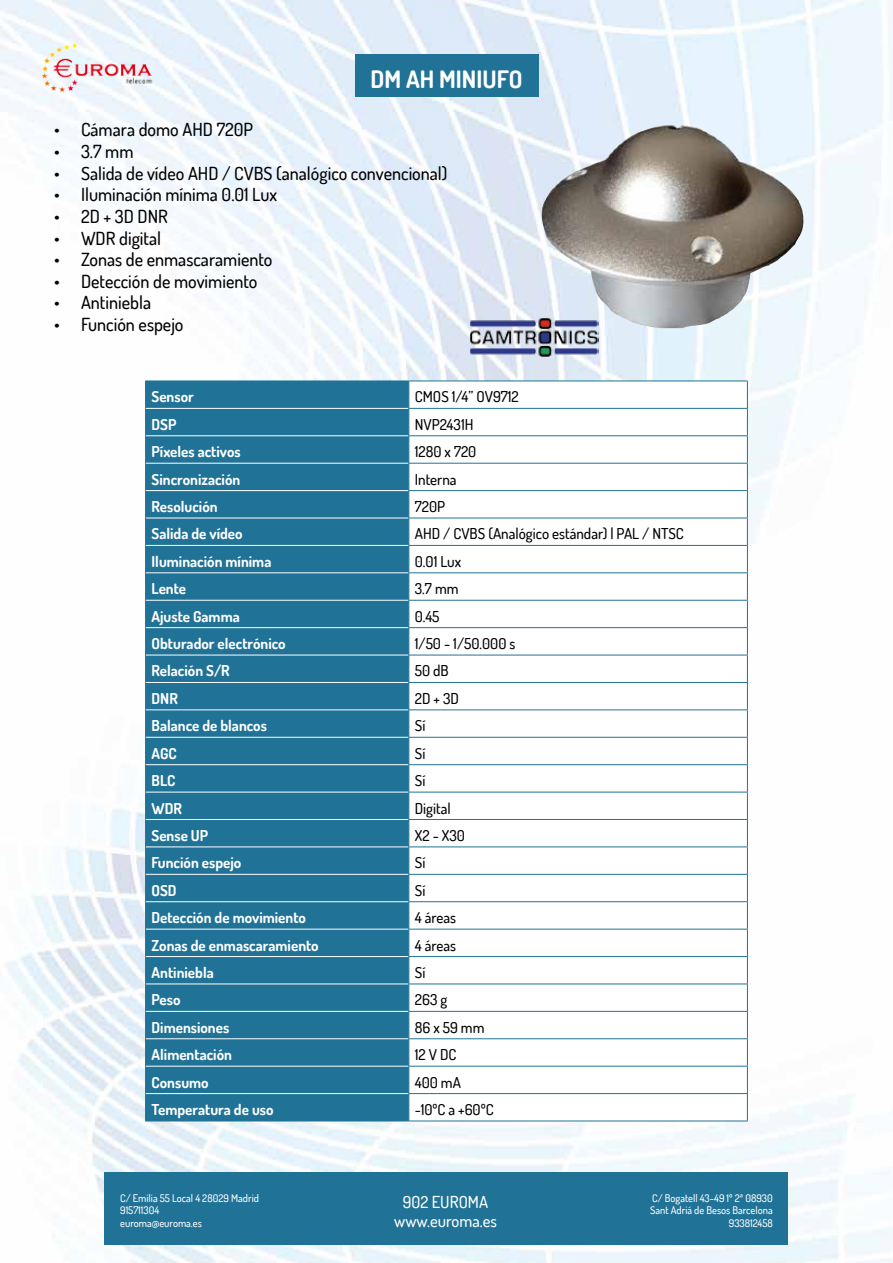
<style>
.page{position:relative;width:893px;height:1263px;background:#fff}
.page>*{position:absolute;margin:0;border:0;box-sizing:border-box;transform-origin:0 0}
.t1{font:700 24px "Dosis";color:#fff}
.t2{font:500 18px "Dosis";color:#000}
.t3{font:500 16.5px/19.8px "Dosis";color:#fff;text-align:center}
.t4{font:700 15px "Dosis";color:#fff}
.t5{font:500 15px "Dosis";color:#000}
.t6{font:500 10.5px/12.6px "Dosis";color:#fff}
</style>
<div class="page">
<img style="left:0;top:0;width:893px;height:1263px">
<img style="left:36px;top:34px;width:121px;height:66px">
<div style="left:105px;top:1173px;width:683px;height:72px;background:#207396"></div>
<div style="left:355px;top:54px;width:183px;height:43px;background:#207396"></div>
<div style="left:146px;top:382px;width:262px;height:738px;background:#207396"></div>
<svg style="left:409px;top:382px;width:338px;height:738px"></svg>
<hr style="left:145px;top:381px;width:264px;height:1px;background:#207396">
<svg style="left:145px;top:381px;width:1px;height:739px"></svg>
<hr style="left:145px;top:1120px;width:264px;height:1px;background:#207396">
<hr style="left:146px;top:408px;width:262px;height:1px;background:#fff">
<hr style="left:146px;top:435px;width:262px;height:1px;background:#fff">
<hr style="left:146px;top:463px;width:262px;height:1px;background:#fff">
<hr style="left:146px;top:490px;width:262px;height:1px;background:#fff">
<hr style="left:146px;top:518px;width:262px;height:1px;background:#fff">
<hr style="left:146px;top:545px;width:262px;height:1px;background:#fff">
<hr style="left:146px;top:572px;width:262px;height:1px;background:#fff">
<hr style="left:146px;top:600px;width:262px;height:1px;background:#fff">
<hr style="left:146px;top:627px;width:262px;height:1px;background:#fff">
<hr style="left:146px;top:655px;width:262px;height:1px;background:#fff">
<hr style="left:146px;top:682px;width:262px;height:1px;background:#fff">
<hr style="left:146px;top:709px;width:262px;height:1px;background:#fff">
<hr style="left:146px;top:737px;width:262px;height:1px;background:#fff">
<hr style="left:146px;top:764px;width:262px;height:1px;background:#fff">
<hr style="left:146px;top:792px;width:262px;height:1px;background:#fff">
<hr style="left:146px;top:819px;width:262px;height:1px;background:#fff">
<hr style="left:146px;top:846px;width:262px;height:1px;background:#fff">
<hr style="left:146px;top:874px;width:262px;height:1px;background:#fff">
<hr style="left:146px;top:901px;width:262px;height:1px;background:#fff">
<hr style="left:146px;top:929px;width:262px;height:1px;background:#fff">
<hr style="left:146px;top:956px;width:262px;height:1px;background:#fff">
<hr style="left:146px;top:983px;width:262px;height:1px;background:#fff">
<hr style="left:146px;top:1011px;width:262px;height:1px;background:#fff">
<hr style="left:146px;top:1038px;width:262px;height:1px;background:#fff">
<hr style="left:146px;top:1066px;width:262px;height:1px;background:#fff">
<hr style="left:146px;top:1093px;width:262px;height:1px;background:#fff">
<hr style="left:409px;top:381px;width:339px;height:1px;background:#207396">
<hr style="left:408px;top:408px;width:340px;height:1px;background:#207396">
<hr style="left:408px;top:435px;width:340px;height:1px;background:#207396">
<hr style="left:408px;top:463px;width:340px;height:1px;background:#207396">
<hr style="left:408px;top:490px;width:340px;height:1px;background:#207396">
<hr style="left:408px;top:518px;width:340px;height:1px;background:#207396">
<hr style="left:408px;top:545px;width:340px;height:1px;background:#207396">
<hr style="left:408px;top:572px;width:340px;height:1px;background:#207396">
<hr style="left:408px;top:600px;width:340px;height:1px;background:#207396">
<hr style="left:408px;top:627px;width:340px;height:1px;background:#207396">
<hr style="left:408px;top:655px;width:340px;height:1px;background:#207396">
<hr style="left:408px;top:682px;width:340px;height:1px;background:#207396">
<hr style="left:408px;top:709px;width:340px;height:1px;background:#207396">
<hr style="left:408px;top:737px;width:340px;height:1px;background:#207396">
<hr style="left:408px;top:764px;width:340px;height:1px;background:#207396">
<hr style="left:408px;top:792px;width:340px;height:1px;background:#207396">
<hr style="left:408px;top:819px;width:340px;height:1px;background:#207396">
<hr style="left:408px;top:846px;width:340px;height:1px;background:#207396">
<hr style="left:408px;top:874px;width:340px;height:1px;background:#207396">
<hr style="left:408px;top:901px;width:340px;height:1px;background:#207396">
<hr style="left:408px;top:929px;width:340px;height:1px;background:#207396">
<hr style="left:408px;top:956px;width:340px;height:1px;background:#207396">
<hr style="left:408px;top:983px;width:340px;height:1px;background:#207396">
<hr style="left:408px;top:1011px;width:340px;height:1px;background:#207396">
<hr style="left:408px;top:1038px;width:340px;height:1px;background:#207396">
<hr style="left:408px;top:1066px;width:340px;height:1px;background:#207396">
<hr style="left:408px;top:1093px;width:340px;height:1px;background:#207396">
<svg style="left:408px;top:381px;width:1px;height:739px"></svg>
<svg style="left:747px;top:381px;width:1px;height:739px"></svg>
<hr style="left:409px;top:1120px;width:339px;height:1px;background:#207396">
<img style="left:539px;top:125px;width:265px;height:203px">
<img style="left:470px;top:318px;width:128px;height:38px">
<h1 class="t1" style="left:371px;top:63px;width:153px">DM AH MINIUFO</h1>
<p class="t2" style="left:54px;top:118px;width:201px">• Cámara domo AHD 720P</p>
<p class="t2" style="left:54px;top:140px;width:81px">• 3.7 mm</p>
<p class="t2" style="left:54px;top:161px;width:395px">• Salida de vídeo AHD / CVBS (analógico convencional)</p>
<p class="t2" style="left:54px;top:183px;width:225px">• Iluminación mínima 0.01 Lux</p>
<p class="t2" style="left:54px;top:205px;width:116px">• 2D + 3D DNR</p>
<p class="t2" style="left:54px;top:226px;width:109px">• WDR digital</p>
<p class="t2" style="left:54px;top:248px;width:220px">• Zonas de enmascaramiento</p>
<p class="t2" style="left:54px;top:269px;width:205px">• Detección de movimiento</p>
<p class="t2" style="left:54px;top:291px;width:99px">• Antiniebla</p>
<p class="t2" style="left:54px;top:313px;width:131px">• Función espejo</p>
<p class="t4" style="left:152px;top:387px;width:44px">Sensor</p>
<p class="t5" style="left:415px;top:387px;width:106px">CMOS 1/4” OV9712</p>
<p class="t4" style="left:152px;top:415px;width:26px">DSP</p>
<p class="t5" style="left:415px;top:414px;width:60px">NVP2431H</p>
<p class="t4" style="left:152px;top:442px;width:91px">Píxeles activos</p>
<p class="t5" style="left:415px;top:442px;width:63px">1280 x 720</p>
<p class="t4" style="left:152px;top:469px;width:90px">Sincronización</p>
<p class="t5" style="left:415px;top:469px;width:43px">Interna</p>
<p class="t4" style="left:152px;top:497px;width:68px">Resolución</p>
<p class="t5" style="left:415px;top:497px;width:32px">720P</p>
<p class="t4" style="left:152px;top:524px;width:93px">Salida de vídeo</p>
<p class="t5" style="left:415px;top:524px;width:271px">AHD / CVBS (Analógico estándar) | PAL / NTSC</p>
<p class="t4" style="left:152px;top:552px;width:121px">Iluminación mínima</p>
<p class="t5" style="left:415px;top:551px;width:48px">0.01 Lux</p>
<p class="t4" style="left:152px;top:579px;width:36px">Lente</p>
<p class="t5" style="left:415px;top:579px;width:45px">3.7 mm</p>
<p class="t4" style="left:152px;top:606px;width:90px">Ajuste Gamma</p>
<p class="t5" style="left:415px;top:606px;width:26px">0.45</p>
<p class="t4" style="left:152px;top:634px;width:136px">Obturador electrónico</p>
<p class="t5" style="left:415px;top:634px;width:102px">1/50 - 1/50.000 s</p>
<p class="t4" style="left:152px;top:661px;width:80px">Relación S/R</p>
<p class="t5" style="left:415px;top:661px;width:35px">50 dB</p>
<p class="t4" style="left:152px;top:689px;width:28px">DNR</p>
<p class="t5" style="left:415px;top:689px;width:46px">2D + 3D</p>
<p class="t4" style="left:152px;top:716px;width:117px">Balance de blancos</p>
<p class="t5" style="left:415px;top:716px;width:12px">Sí</p>
<p class="t4" style="left:152px;top:743px;width:27px">AGC</p>
<p class="t5" style="left:415px;top:743px;width:12px">Sí</p>
<p class="t4" style="left:152px;top:771px;width:25px">BLC</p>
<p class="t5" style="left:415px;top:771px;width:12px">Sí</p>
<p class="t4" style="left:152px;top:798px;width:32px">WDR</p>
<p class="t5" style="left:415px;top:798px;width:37px">Digital</p>
<p class="t4" style="left:152px;top:826px;width:58px">Sense UP</p>
<p class="t5" style="left:415px;top:826px;width:52px">X2 - X30</p>
<p class="t4" style="left:152px;top:853px;width:91px">Función espejo</p>
<p class="t5" style="left:415px;top:853px;width:12px">Sí</p>
<p class="t4" style="left:152px;top:880px;width:27px">OSD</p>
<p class="t5" style="left:415px;top:880px;width:12px">Sí</p>
<p class="t4" style="left:152px;top:908px;width:156px">Detección de movimiento</p>
<p class="t5" style="left:415px;top:908px;width:43px">4 áreas</p>
<p class="t4" style="left:152px;top:935px;width:169px">Zonas de enmascaramiento</p>
<p class="t5" style="left:415px;top:935px;width:43px">4 áreas</p>
<p class="t4" style="left:152px;top:963px;width:64px">Antiniebla</p>
<p class="t5" style="left:415px;top:963px;width:12px">Sí</p>
<p class="t4" style="left:152px;top:990px;width:30px">Peso</p>
<p class="t5" style="left:415px;top:990px;width:34px">263 g</p>
<p class="t4" style="left:152px;top:1017px;width:79px">Dimensiones</p>
<p class="t5" style="left:415px;top:1017px;width:71px">86 x 59 mm</p>
<p class="t4" style="left:152px;top:1045px;width:82px">Alimentación</p>
<p class="t5" style="left:415px;top:1045px;width:43px">12 V DC</p>
<p class="t4" style="left:152px;top:1072px;width:59px">Consumo</p>
<p class="t5" style="left:415px;top:1072px;width:48px">400 mA</p>
<p class="t4" style="left:152px;top:1100px;width:124px">Temperatura de uso</p>
<p class="t5" style="left:415px;top:1100px;width:80px">-10ºC a +60ºC</p>
<p class="t6" style="left:120px;top:1191px;width:140px">C/ Emilia 55 Local 4 28029 Madrid<br>915711304<br>euroma@euroma.es</p>
<p class="t3" style="left:394px;top:1191px;width:104px">902 EUROMA www.euroma.es</p>
<p class="t6" style="left:650px;top:1191px;width:124px;text-align:right">C/ Bogatell 43-49 1º 2ª 08930<br>Sant Adriá de Besos Barcelona<br>933812458</p>
</div>
